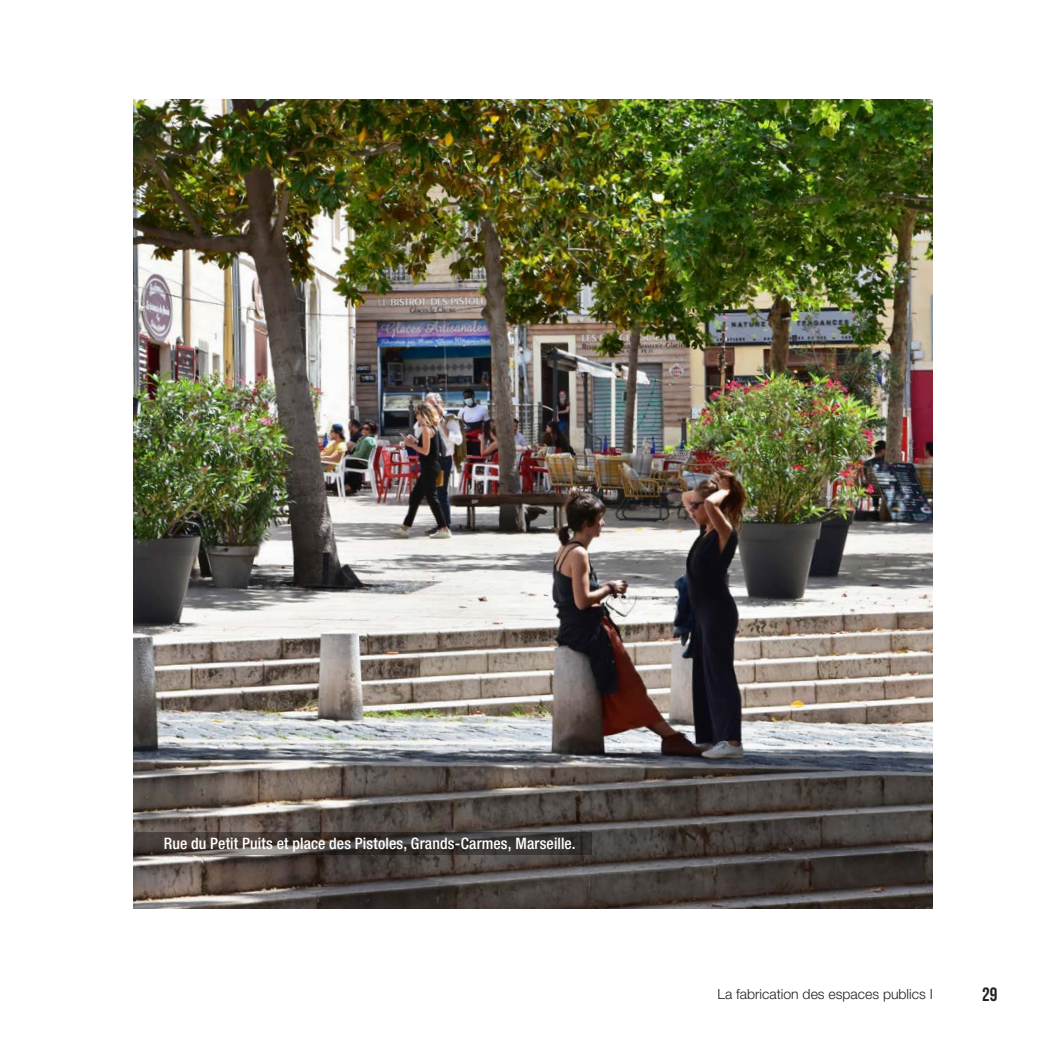
<style>
.page{position:relative;width:1042px;height:1042px;background:#fff}
.page>*{position:absolute;margin:0;border:0;box-sizing:border-box;transform-origin:0 0}
.t1{font:700 19.25px "Bebas Neue";color:#231f20}
.Légende_photo{font:500 condensed 15.75px "Helvetica Neue LT Std";letter-spacing:.01em;color:#fff}
.t2{font:300 14px "Helvetica Neue LT Std";color:#231f20}
</style>
<div class="page">
<img style="left:134px;top:100px;width:799px;height:808px">
<svg style="left:134px;top:832px;width:457px;height:23px;background:#433c39"></svg>
<p class="Légende_photo" style="left:164px;top:834px;width:413px">Rue du Petit Puits et place des Pistoles, Grands-Carmes, Marseille.</p>
<p class="t2" style="left:717px;top:985px;width:217px">La fabrication des espaces publics I</p>
<p class="t1" style="left:982px;top:984px;width:17px">29</p>
</div>
